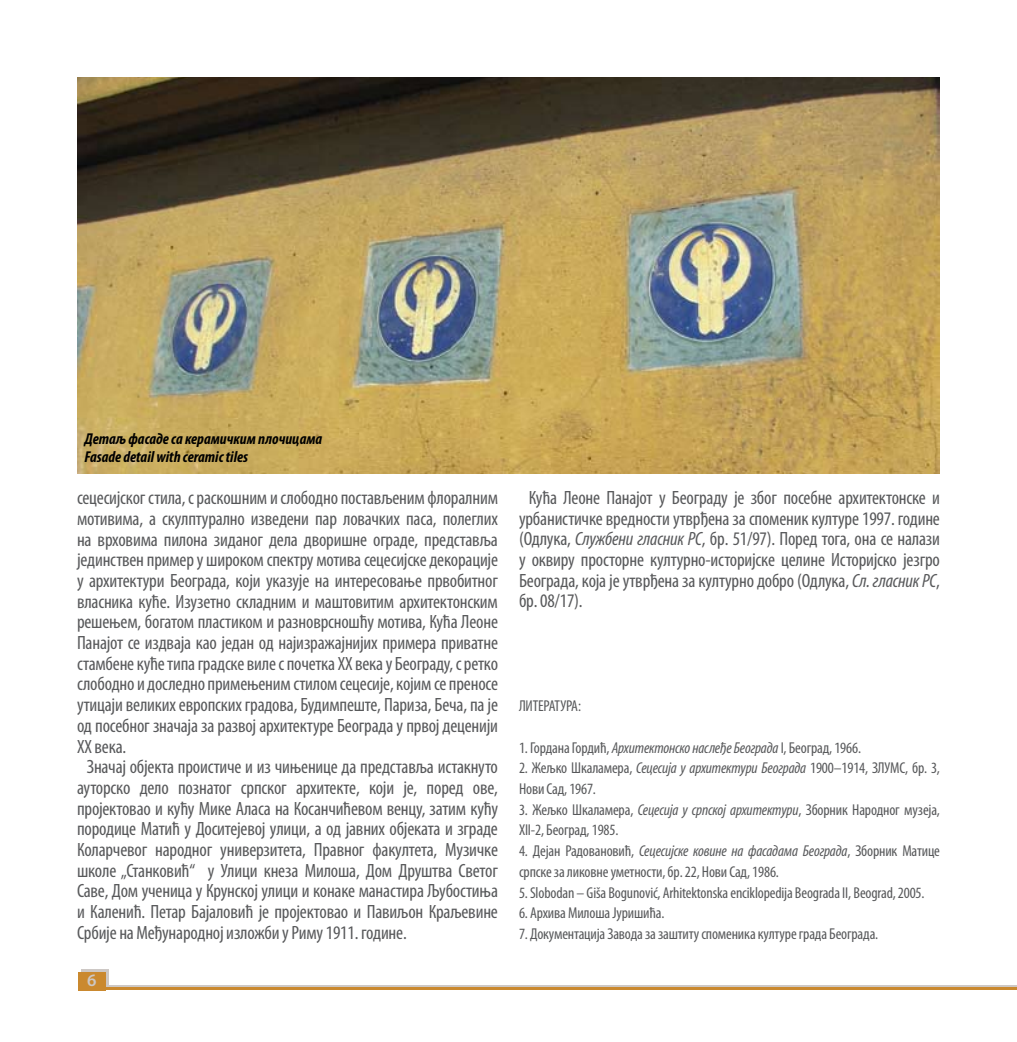
<style>
.page{position:relative;width:1017px;height:1042px;background:#fff}
.page>*{position:absolute;margin:0;border:0;box-sizing:border-box;transform-origin:0 0}
.t1{font:condensed 19.25px/20.7px "Myriad Pro";letter-spacing:-.01em;color:#58595b;text-align:justify}
.t2{font:600 17.5px "Myriad Pro";color:#cdc8c5}
.t3{font:condensed 15.75px/20.7px "Myriad Pro";letter-spacing:-.01em;color:#58595b}
.t4{font:italic 700 condensed 15.75px/18.9px "Myriad Pro";color:#000}
.s1{font-style:italic}
</style>
<div class="page">
<div style="left:81px;top:969px;width:27px;height:19px;background:#cdc8c5"></div>
<hr style="left:96px;top:985px;width:921px;height:3px;background:#cdc8c5">
<hr style="left:89px;top:987px;width:928px;height:3px;background:#ca892f">
<div style="left:79px;top:971px;width:27px;height:19px;background:#ca892f"></div>
<img style="left:77px;top:77px;width:863px;height:397px">
<p class="t4" style="left:84px;top:428px;width:239px">Детаљ фасаде са керамичким плочицама<br>Fasade detail with ceramic tiles</p>
<p class="t1" style="left:77px;top:487px;width:423px">сецесијскoг стила, с раскошним и слободно постављеним флоралним</p>
<p class="t1" style="left:77px;top:508px;width:422px">мотивима, а скулптурално изведени пар ловачких паса, полеглих</p>
<p class="t1" style="left:77px;top:529px;width:422px">на врховима пилона зиданог дела дворишне ограде, представља</p>
<p class="t1" style="left:77px;top:549px;width:423px">јединствен пример у широком спектру мотива сецесијске декорације</p>
<p class="t1" style="left:77px;top:570px;width:423px">у архитектури Београда, који указује на интересовање првобитног</p>
<p class="t1" style="left:77px;top:591px;width:422px">власника куће. Изузетно складним и маштовитим архитектонским</p>
<p class="t1" style="left:77px;top:611px;width:422px">решењем, богатом пластиком и разноврсношћу мотива, Кућа Леоне</p>
<p class="t1" style="left:77px;top:632px;width:422px">Панајот се издваја као један од најизражајнијих примера приватне</p>
<p class="t1" style="left:77px;top:653px;width:423px">стамбене куће типа градске виле с почетка ХХ века у Београду, с ретко</p>
<p class="t1" style="left:77px;top:673px;width:423px">слободно и доследно примењеним стилом сецесије, којим се преносе</p>
<p class="t1" style="left:77px;top:694px;width:423px">утицаји великих европских градова, Будимпеште, Париза, Беча, па је</p>
<p class="t1" style="left:77px;top:715px;width:422px">од посебног значаја за развој архитектуре Београда у првој деценији</p>
<p class="t1" style="left:77px;top:735px;width:51px">ХХ века.</p>
<p class="t1" style="left:87px;top:756px;width:413px">Значај објекта проистиче и из чињенице да представља истакнуто</p>
<p class="t1" style="left:77px;top:777px;width:422px">ауторско дело познатог српског архитекте, који је, поред ове,</p>
<p class="t1" style="left:77px;top:798px;width:423px">пројектовао и кућу Мике Аласа на Косанчићевом венцу, затим кућу</p>
<p class="t1" style="left:77px;top:818px;width:422px">породице Матић у Доситејевој улици, а од јавних објеката и зграде</p>
<p class="t1" style="left:77px;top:839px;width:422px">Коларчевог народног универзитета, Правног факултета, Музичке</p>
<p class="t1" style="left:77px;top:860px;width:422px">школе „Станковић“ у Улици кнеза Милоша, Дом Друштва Светог</p>
<p class="t1" style="left:77px;top:880px;width:423px">Саве, Дом ученица у Крунској улици и конаке манастира Љубостиња</p>
<p class="t1" style="left:77px;top:901px;width:422px">и Каленић. Петар Бајаловић је пројектовао и Павиљон Краљевине</p>
<p class="t1" style="left:77px;top:922px;width:331px">Србије на Међународној изложби у Риму 1911. године.</p>
<p class="t2" style="left:87px;top:969px;width:11px">6</p>
<p class="t1" style="left:519px;top:487px;width:422px;text-indent:10px">Кућа Леоне Панајот у Београду је због посебне архитектонске и урбанистичке вредности утврђена за споменик културе 1997. године (Одлука, <span class="s1">Службени гласник РС</span>, бр. 51/97). Поред тога, она се налази у оквиру просторне културно-историјске целине Историјско језгро Београда, која је утврђена за културно добро (Одлука, <span class="s1">Сл. гласник РС</span>, бр. 08/17).</p>
<p class="t3" style="left:519px;top:695px;width:64px">ЛИТЕРАТУРА:</p>
<p class="t3" style="left:519px;top:737px;width:344px">1. Гордана Гордић, <span class="s1">Архитектонско наслеђе Београда</span> I, Београд, 1966.</p>
<p class="t3" style="left:519px;top:757px;width:423px">2. Жељко Шкаламера, <span class="s1">Сецесија у архитектури Београда</span> 1900–1914, ЗЛУМС, бр. 3,<br>Нови Сад, 1967.</p>
<p class="t3" style="left:519px;top:799px;width:422px">3. Жељко Шкаламера, <span class="s1">Сецесија у српској архитектури</span>, Зборник Народног музеја,<br>XII-2, Београд, 1985.</p>
<p class="t3" style="left:519px;top:840px;width:422px">4. Дејан Радовановић, <span class="s1">Сецесијске ковине на фасадама Београда</span>, Зборник Матице српске за ликовне уметности, бр. 22, Нови Сад, 1986.</p>
<p class="t3" style="left:519px;top:882px;width:407px">5. Slobodan – Giša Bogunović, Arhitektonska enciklopedija Beograda II, Beograd, 2005.</p>
<p class="t3" style="left:519px;top:902px;width:147px">6. Архива Милоша Јуришића.</p>
<p class="t3" style="left:519px;top:923px;width:361px">7. Документација Завода за заштиту споменика културе града Београда.</p>
</div>
